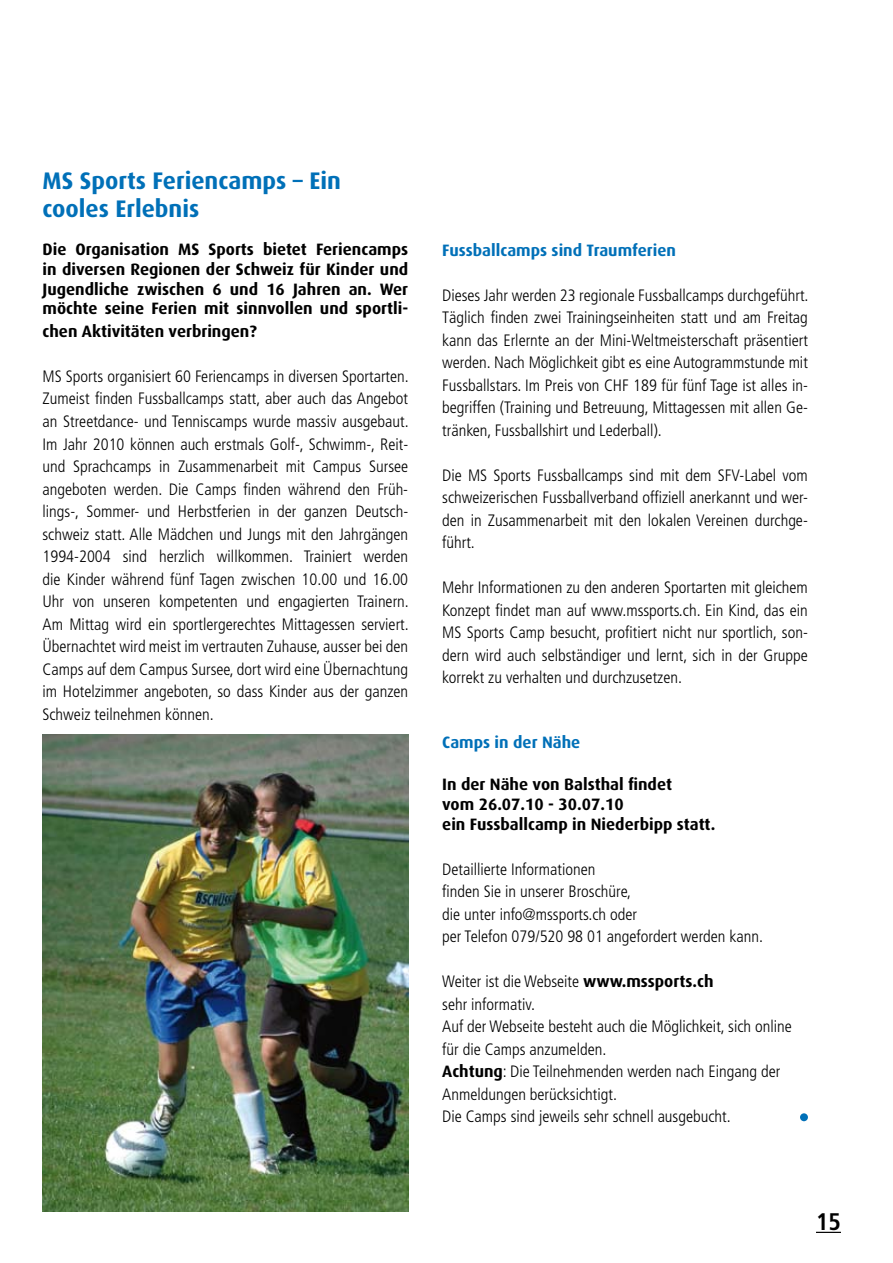
<style>
.page{position:relative;width:893px;height:1263px;background:#fff}
.page>*{position:absolute;margin:0;border:0;box-sizing:border-box;transform-origin:0 0}
.t1{font:700 24px/28.8px "Dax";color:#0070b8}
.t2{font:700 condensed 24px "Frutiger";color:#000}
.t3{font:300 condensed 16.5px/22.5px "Frutiger";color:#000;text-align:justify}
.t4{font:700 16.5px/19.8px "Dax";color:#000;text-align:justify}
.t5{font:700 16.5px "Dax";color:#0070b8}
.s1{font-family:"Dax";font-weight:700;font-stretch:normal}
</style>
<div class="page">
<img style="left:43px;top:735px;width:365px;height:477px">
<svg style="left:816px;top:1232px;width:25px;height:1px"></svg>
<div style="left:800px;top:1113px;width:8px;height:8px;background:#0070b8;border-radius:50%"></div>
<h1 class="t1" style="left:43px;top:166px;width:300px">MS Sports Feriencamps – Ein cooles Erlebnis</h1>
<p class="t4" style="left:43px;top:240px;width:367px">Die Organisation MS Sports bietet Feriencamps in diversen Regionen der Schweiz für Kinder und Jugendliche zwischen 6 und 16 Jahren an. Wer möchte seine Ferien mit sinnvollen und sportli-</p>
<p class="t4" style="left:43px;top:321px;width:216px">chen Aktivitäten verbringen?</p>
<p class="t3" style="left:43px;top:365px;width:368px">MS Sports organisiert 60 Feriencamps in diversen Sportarten.<br>Zumeist finden Fussballcamps statt, aber auch das Angebot an Streetdance- und Tenniscamps wurde massiv ausgebaut.<br>Im Jahr 2010 können auch erstmals Golf-, Schwimm-, Reit&shy;und Sprachcamps in Zusammenarbeit mit Campus Sursee angeboten werden. Die Camps finden während den Früh&shy;lings-, Sommer- und Herbstferien in der ganzen Deutsch&shy;schweiz statt. Alle Mädchen und Jungs mit den Jahrgängen 1994-2004 sind herzlich willkommen. Trainiert werden die Kinder während fünf Tagen zwischen 10.00 und 16.00<br>Uhr von unseren kompetenten und engagierten Trainern.<br>Am Mittag wird ein sportlergerechtes Mittagessen serviert.<br>Übernachtet wird meist im vertrauten Zuhause, ausser bei den Camps auf dem Campus Sursee, dort wird eine Übernachtung im Hotelzimmer angeboten, so dass Kinder aus der ganzen Schweiz teilnehmen können.</p>
<p class="t5" style="left:442px;top:240px;width:235px">Fussballcamps sind Traumferien</p>
<p class="t3" style="left:442px;top:284px;width:368px">Dieses Jahr werden 23 regionale Fussballcamps durchgeführt.<br>Täglich finden zwei Trainingseinheiten statt und am Freitag kann das Erlernte an der Mini-Weltmeisterschaft präsentiert werden. Nach Möglichkeit gibt es eine Autogrammstunde mit Fussballstars. Im Preis von CHF 189 für fünf Tage ist alles in&shy;begriffen (Training und Betreuung, Mittagessen mit allen Ge&shy;tränken, Fussballshirt und Lederball).</p>
<p class="t3" style="left:442px;top:464px;width:367px">Die MS Sports Fussballcamps sind mit dem SFV-Label vom schweizerischen Fussballverband offiziell anerkannt und wer&shy;den in Zusammenarbeit mit den lokalen Vereinen durchge&shy;führt.</p>
<p class="t3" style="left:442px;top:576px;width:367px">Mehr Informationen zu den anderen Sportarten mit gleichem Konzept findet man auf www.mssports.ch. Ein Kind, das ein MS Sports Camp besucht, profitiert nicht nur sportlich, son&shy;dern wird auch selbständiger und lernt, sich in der Gruppe korrekt zu verhalten und durchzusetzen.</p>
<p class="t5" style="left:442px;top:733px;width:140px">Camps in der Nähe</p>
<p class="t4" style="left:442px;top:775px;width:275px;text-align:left">In der Nähe von Balsthal findet<br>vom 26.07.10 - 30.07.10<br>ein Fussballcamp in Niederbipp statt.</p>
<p class="t3" style="left:442px;top:858px;width:322px;text-align:left">Detaillierte Informationen<br>finden Sie in unserer Broschüre,<br>die unter info@mssports.ch oder<br>per Telefon 079/520 98 01 angefordert werden kann.</p>
<p class="t3" style="left:442px;top:971px;width:351px;text-align:left">Weiter ist die Webseite <span class="s1">www.mssports.ch<br></span>sehr informativ.<br>Auf der Webseite besteht auch die Möglichkeit, sich online für die Camps anzumelden.<br><span class="s1">Achtung</span>: Die Teilnehmenden werden nach Eingang der Anmeldungen berücksichtigt.<br>Die Camps sind jeweils sehr schnell ausgebucht.</p>
<h1 class="t2" style="left:816px;top:1207px;width:26px">15</h1>
</div>
